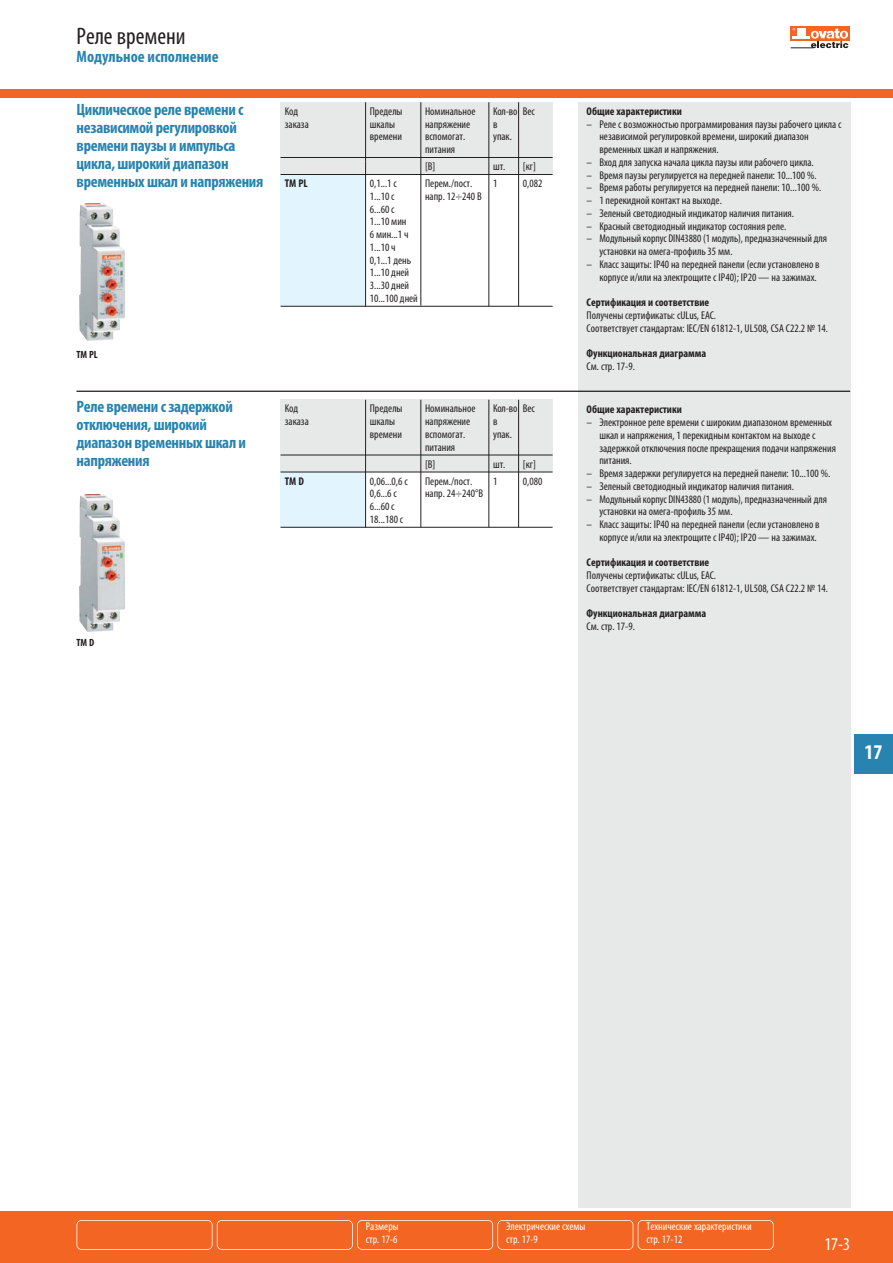
<style>
.page{position:relative;width:893px;height:1263px;background:#fff}
.page>*{position:absolute;margin:0;border:0;box-sizing:border-box;transform-origin:0 0}
.t1{font:condensed 24px "Myriad Pro";color:#231f20}
.t2{font:700 condensed 21px "Myriad Pro";color:#fff}
.t3{font:condensed 18px "Myriad Pro";color:#fff}
.t4{font:700 condensed 16.5px/18px "Myriad Pro";letter-spacing:-.015em;color:#2883b0}
.t5{font:condensed 11.25px/12.8px "Myriad Pro";color:#231f20}
.t6{font:700 condensed 11.25px "Myriad Pro";color:#231f20}
.t7{font:condensed 11.25px/12.8px "Myriad Pro";color:#fff}
.t8{font:700 condensed 10.5px "Myriad Pro";color:#231f20}
</style>
<div class="page">
<div style="left:578px;top:102px;width:272px;height:1105px;background:#e7e8e8"></div>
<div style="left:0;top:1212px;width:893px;height:51px;background:#f26522"></div>
<div style="left:77px;top:1220px;width:136px;height:30px;border:2px solid #fff;border-radius:5px"></div>
<div style="left:217px;top:1220px;width:136px;height:30px;border:2px solid #fff;border-radius:5px"></div>
<div style="left:357px;top:1220px;width:136px;height:30px;border:2px solid #fff;border-radius:5px"></div>
<div style="left:497px;top:1220px;width:136px;height:30px;border:2px solid #fff;border-radius:5px"></div>
<div style="left:638px;top:1220px;width:136px;height:30px;border:2px solid #fff;border-radius:5px"></div>
<div style="left:0;top:90px;width:893px;height:8px;background:#f26522"></div>
<div style="left:791px;top:26px;width:59px;height:15px;background:#f26522"></div>
<svg style="left:791px;top:28px;width:57px;height:21px"></svg>
<div style="left:854px;top:735px;width:39px;height:39px;background:#2883b0"></div>
<div style="left:281px;top:102px;width:272px;height:73px;background:#e7e8e8"></div>
<div style="left:281px;top:175px;width:85px;height:131px;background:#e2f4fd"></div>
<hr style="left:281px;top:157px;width:272px;height:1px;background:#231f20">
<hr style="left:281px;top:174px;width:272px;height:1px;background:#231f20">
<hr style="left:281px;top:306px;width:272px;height:1px;background:#231f20">
<hr style="left:365px;top:102px;width:1px;height:60px;background:#231f20">
<hr style="left:365px;top:162px;width:1px;height:144px;background:#231f20">
<hr style="left:489px;top:102px;width:1px;height:60px;background:#231f20">
<hr style="left:489px;top:162px;width:1px;height:144px;background:#231f20">
<hr style="left:421px;top:102px;width:1px;height:204px;background:#231f20">
<hr style="left:518px;top:102px;width:1px;height:204px;background:#231f20">
<img style="left:79px;top:203px;width:46px;height:138px">
<div style="left:281px;top:400px;width:272px;height:72px;background:#e7e8e8"></div>
<div style="left:281px;top:472px;width:85px;height:55px;background:#e2f4fd"></div>
<hr style="left:281px;top:455px;width:272px;height:1px;background:#231f20">
<hr style="left:281px;top:472px;width:272px;height:1px;background:#231f20">
<hr style="left:281px;top:527px;width:272px;height:1px;background:#231f20">
<hr style="left:365px;top:400px;width:1px;height:72px;background:#231f20">
<hr style="left:365px;top:472px;width:1px;height:55px;background:#231f20">
<hr style="left:489px;top:400px;width:1px;height:72px;background:#231f20">
<hr style="left:489px;top:472px;width:1px;height:55px;background:#231f20">
<hr style="left:421px;top:400px;width:1px;height:72px;background:#231f20">
<hr style="left:421px;top:472px;width:1px;height:55px;background:#231f20">
<hr style="left:518px;top:400px;width:1px;height:72px;background:#231f20">
<hr style="left:518px;top:472px;width:1px;height:55px;background:#231f20">
<img style="left:102px;top:495px;width:15px;height:24px">
<hr style="left:77px;top:391px;width:773px;height:1px;background:#231f20">
<h1 class="t1" style="left:77px;top:26px;width:111px">Реле времени</h1>
<h3 class="t4" style="left:77px;top:47px;width:144px">Модульное исполнение</h3>
<h3 class="t4" style="left:77px;top:100px;width:188px">Циклическое реле времени с независимой регулировкой времени паузы и импульса цикла, широкий диапазон временных шкал и напряжения</h3>
<p class="t8" style="left:77px;top:349px;width:23px">TM PL</p>
<h3 class="t4" style="left:77px;top:397px;width:171px">Реле времени с задержкой отключения, широкий диапазон временных шкал и напряжения</h3>
<p class="t5" style="left:285px;top:105px;width:15px">Код</p>
<p class="t5" style="left:370px;top:105px;width:34px">Пределы</p>
<p class="t5" style="left:425px;top:105px;width:52px">Номинальное</p>
<p class="t5" style="left:493px;top:105px;width:43px">Кол-во Вес</p>
<p class="t5" style="left:285px;top:118px;width:25px">заказа</p>
<p class="t5" style="left:370px;top:118px;width:27px">шкалы</p>
<p class="t5" style="left:425px;top:118px;width:47px">напряжение</p>
<p class="t5" style="left:493px;top:118px;width:6px">в</p>
<p class="t5" style="left:370px;top:131px;width:34px">времени</p>
<p class="t5" style="left:425px;top:131px;width:42px">вспомогат.</p>
<p class="t5" style="left:493px;top:131px;width:20px">упак.</p>
<p class="t5" style="left:425px;top:142px;width:32px;line-height:17px">питания [В]</p>
<p class="t5" style="left:493px;top:161px;width:44px">шт. [кг]</p>
<p class="t6" style="left:285px;top:177px;width:24px">TM PL</p>
<p class="t5" style="left:370px;top:178px;width:29px">0,1...1 с</p>
<p class="t5" style="left:425px;top:178px;width:49px">Перем./пост.</p>
<p class="t5" style="left:493px;top:178px;width:6px">1</p>
<p class="t5" style="left:523px;top:178px;width:21px">0,082</p>
<p class="t5" style="left:370px;top:190px;width:26px">1...10 с</p>
<p class="t5" style="left:425px;top:190px;width:58px">напр. 12÷240 В</p>
<p class="t5" style="left:370px;top:203px;width:50px">6...60 с<br>1...10 мин<br>6 мин...1 ч<br>1...10 ч<br>0,1...1 день<br>1...10 дней<br>3...30 дней<br>10...100 дней</p>
<p class="t5" style="left:285px;top:403px;width:15px">Код</p>
<p class="t5" style="left:370px;top:403px;width:34px">Пределы</p>
<p class="t5" style="left:425px;top:403px;width:52px">Номинальное</p>
<p class="t5" style="left:493px;top:403px;width:43px">Кол-во Вес</p>
<p class="t5" style="left:285px;top:416px;width:25px">заказа</p>
<p class="t5" style="left:370px;top:416px;width:27px">шкалы</p>
<p class="t5" style="left:425px;top:416px;width:47px">напряжение</p>
<p class="t5" style="left:493px;top:416px;width:6px">в</p>
<p class="t5" style="left:370px;top:428px;width:34px">времени</p>
<p class="t5" style="left:425px;top:428px;width:42px">вспомогат.</p>
<p class="t5" style="left:493px;top:428px;width:20px">упак.</p>
<p class="t5" style="left:425px;top:439px;width:32px;line-height:17px">питания [В]</p>
<p class="t5" style="left:493px;top:458px;width:44px">шт. [кг]</p>
<p class="t6" style="left:285px;top:474px;width:21px">TM D</p>
<p class="t5" style="left:370px;top:475px;width:39px">0,06...0,6 с</p>
<p class="t5" style="left:425px;top:475px;width:49px">Перем./пост.</p>
<p class="t5" style="left:493px;top:475px;width:6px">1</p>
<p class="t5" style="left:523px;top:475px;width:21px">0,080</p>
<p class="t5" style="left:370px;top:488px;width:29px">0,6...6 с</p>
<p class="t5" style="left:425px;top:488px;width:59px">напр. 24÷240°В</p>
<p class="t5" style="left:370px;top:501px;width:35px">6...60 с<br>18...180 с</p>
<p class="t8" style="left:77px;top:636px;width:19px">TM D</p>
<p class="t6" style="left:587px;top:104px;width:97px">Общие характеристики</p>
<p class="t5" style="left:599px;top:118px;width:244px;text-indent:-13px">– Реле с возможностью программирования паузы рабочего цикла с независимой регулировкой времени, широкий диапазон временных шкал и напряжения.</p>
<p class="t5" style="left:587px;top:156px;width:229px">– Вход для запуска начала цикла паузы или рабочего цикла.</p>
<p class="t5" style="left:587px;top:169px;width:232px">– Время паузы регулируется на передней панели: 10...100 %.</p>
<p class="t5" style="left:587px;top:182px;width:236px">– Время работы регулируется на передней панели: 10...100 %.</p>
<p class="t5" style="left:587px;top:195px;width:137px">– 1 перекидной контакт на выходе.</p>
<p class="t5" style="left:587px;top:207px;width:209px">– Зеленый светодиодный индикатор наличия питания.</p>
<p class="t5" style="left:587px;top:220px;width:201px">– Красный светодиодный индикатор состояния реле.</p>
<p class="t5" style="left:599px;top:233px;width:229px;text-indent:-13px">– Модульный корпус DIN43880 (1 модуль), предназначенный для установки на омега-профиль 35 мм.</p>
<p class="t5" style="left:587px;top:258px;width:235px;text-align:right">– Класс защиты: IP40 на передней панели (если установлено в корпусе и/или на электрощите с IP40); IP20 — на зажимах.</p>
<p class="t6" style="left:587px;top:296px;width:124px">Сертификация и соответствие</p>
<p class="t5" style="left:587px;top:309px;width:243px">Получены сертификаты: cULus, EAC.<br>Соответствует стандартам: IEC/EN 61812-1, UL508, CSA C22.2 № 14.</p>
<p class="t6" style="left:587px;top:347px;width:121px">Функциональная диаграмма</p>
<p class="t5" style="left:587px;top:360px;width:50px">См. стр. 17-9.</p>
<p class="t6" style="left:587px;top:403px;width:97px">Общие характеристики</p>
<p class="t5" style="left:599px;top:417px;width:238px;text-indent:-13px">– Электронное реле времени с широким диапазоном временных шкал и напряжения, 1 перекидным контактом на выходе с задержкой отключения после прекращения подачи напряжения питания.</p>
<p class="t5" style="left:587px;top:468px;width:245px">– Время задержки регулируется на передней панели: 10...100 %.</p>
<p class="t5" style="left:587px;top:481px;width:209px">– Зеленый светодиодный индикатор наличия питания.</p>
<p class="t5" style="left:599px;top:493px;width:229px;text-indent:-13px">– Модульный корпус DIN43880 (1 модуль), предназначенный для установки на омега-профиль 35 мм.</p>
<p class="t5" style="left:587px;top:519px;width:235px;text-align:right">– Класс защиты: IP40 на передней панели (если установлено в корпусе и/или на электрощите с IP40); IP20 — на зажимах.</p>
<p class="t6" style="left:587px;top:556px;width:124px">Сертификация и соответствие</p>
<p class="t5" style="left:587px;top:570px;width:243px">Получены сертификаты: cULus, EAC.<br>Соответствует стандартам: IEC/EN 61812-1, UL508, CSA C22.2 № 14.</p>
<p class="t6" style="left:587px;top:607px;width:121px">Функциональная диаграмма</p>
<p class="t5" style="left:587px;top:621px;width:50px">См. стр. 17-9.</p>
<h2 class="t2" style="left:864px;top:740px;width:19px">17</h2>
<p class="t7" style="left:366px;top:1221px;width:34px">Размеры стр. 17-6</p>
<p class="t7" style="left:506px;top:1221px;width:81px">Электрические схемы стр. 17-9</p>
<p class="t7" style="left:646px;top:1221px;width:107px">Технические характеристики стр. 17-12</p>
<h3 class="t3" style="left:824px;top:1237px;width:27px">17-3</h3>
</div>
